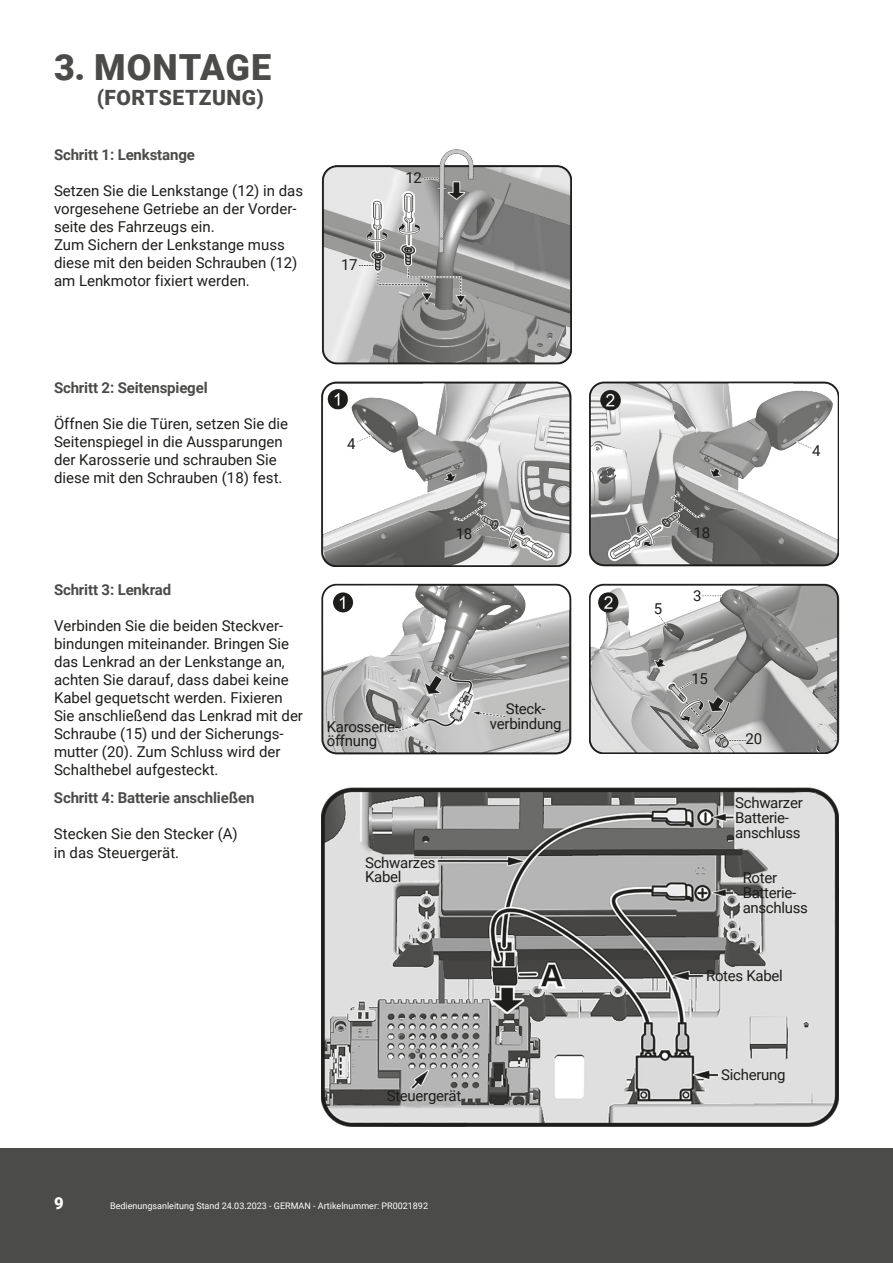
<style>
.page{position:relative;width:893px;height:1263px;background:#fff}
.page>*{position:absolute;margin:0;border:0;box-sizing:border-box;transform-origin:0 0}
.Große_Headline{font:900 36px "Roboto";letter-spacing:.025em;color:#4b4b4a}
.Große_Subheadline{font:900 21px "Roboto";letter-spacing:.025em;color:#4b4b4a}
.t1{font:900 16.5px "Roboto";color:#fff}
.Fließtext{font:15px/18px "Roboto";color:#1d1d1b}
.Fließtext-2{font:15px/15px "Roboto";letter-spacing:-.02em;color:#1d1d1b}
.Headlines_im_Fließte{font:700 15px "Roboto";letter-spacing:-.01em;color:#4b4b4a}
.t2{font:9px "Roboto";color:#fff}
</style>
<div class="page">
<div style="left:0;top:1148px;width:893px;height:115px;background:#4b4b4a"></div>
<img style="left:322px;top:584px;width:249px;height:170px">
<img style="left:589px;top:584px;width:250px;height:170px">
<img style="left:322px;top:381px;width:249px;height:185px">
<img style="left:589px;top:381px;width:250px;height:185px">
<img style="left:322px;top:149px;width:249px;height:215px">
<img style="left:322px;top:788px;width:517px;height:339px">
<p class="Große_Headline" style="left:54px;top:42px;width:219px">3. MONTAGE</p>
<p class="Große_Subheadline" style="left:97px;top:83px;width:168px">(FORTSETZUNG)</p>
<p class="Headlines_im_Fließte" style="left:54px;top:144px;width:142px">Schritt 1: Lenkstange</p>
<p class="Fließtext" style="left:54px;top:181px;width:251px">Setzen Sie die Lenkstange (12) in das vorgesehene Getriebe an der Vorder&shy;seite des Fahrzeugs ein.<br>Zum Sichern der Lenkstange muss diese mit den beiden Schrauben (12) am Lenkmotor fixiert werden.</p>
<p class="Fließtext" style="left:341px;top:255px;width:18px">17</p>
<p class="Fließtext" style="left:405px;top:168px;width:18px">12</p>
<p class="Headlines_im_Fließte" style="left:54px;top:377px;width:155px">Schritt 2: Seitenspiegel</p>
<p class="Fließtext" style="left:54px;top:414px;width:236px">Öffnen Sie die Türen, setzen Sie die Seitenspiegel in die Aussparungen der Karosserie und schrauben Sie diese mit den Schrauben (18) fest.</p>
<p class="Headlines_im_Fließte" style="left:54px;top:579px;width:119px">Schritt 3: Lenkrad</p>
<p class="Fließtext" style="left:54px;top:616px;width:251px">Verbinden Sie die beiden Steckver&shy;bindungen miteinander. Bringen Sie das Lenkrad an der Lenkstange an, achten Sie darauf, dass dabei keine Kabel gequetscht werden. Fixieren Sie anschließend das Lenkrad mit der Schraube (15) und der Sicherungs&shy;mutter (20). Zum Schluss wird der Schalthebel aufgesteckt.</p>
<p class="Headlines_im_Fließte" style="left:54px;top:788px;width:202px">Schritt 4: Batterie anschließen</p>
<p class="Fließtext" style="left:54px;top:825px;width:185px">Stecken Sie den Stecker (A) in das Steuergerät.</p>
<p class="Fließtext" style="left:347px;top:434px;width:10px">4</p>
<p class="Fließtext" style="left:812px;top:441px;width:10px">4</p>
<p class="Fließtext" style="left:456px;top:524px;width:18px">18</p>
<p class="Fließtext" style="left:694px;top:523px;width:18px">18</p>
<p class="Fließtext" style="left:654px;top:599px;width:10px">5</p>
<p class="Fließtext" style="left:693px;top:586px;width:10px">3</p>
<p class="Fließtext-2" style="left:327px;top:719px;width:74px;line-height:14.2px">Karosserie&shy;öffnung</p>
<p class="Fließtext-2" style="left:365px;top:855px;width:72px;line-height:14.2px">Schwarzes<br>Kabel</p>
<p class="Fließtext-2" style="left:490px;top:700px;width:73px;text-align:center">Steck&shy;verbindung</p>
<p class="Fließtext" style="left:691px;top:669px;width:18px">15</p>
<p class="Fließtext" style="left:746px;top:729px;width:18px">20</p>
<p class="Fließtext-2" style="left:735px;top:795px;width:69px">Schwarzer<br>Batterie&shy;anschluss</p>
<p class="Fließtext-2" style="left:743px;top:870px;width:67px">Roter<br>Batterie&shy;anschluss</p>
<p class="Fließtext-2" style="left:706px;top:967px;width:78px">Rotes Kabel</p>
<p class="Fließtext-2" style="left:387px;top:1087px;width:76px">Steuergerät</p>
<p class="Fließtext-2" style="left:721px;top:1067px;width:66px">Sicherung</p>
<p class="t1" style="left:54px;top:1192px;width:11px">9</p>
<p class="t2" style="left:110px;top:1200px;width:319px">Bedienungsanleitung Stand 24.03.2023 - GERMAN - Artikelnummer: PR0021892</p>
</div>
